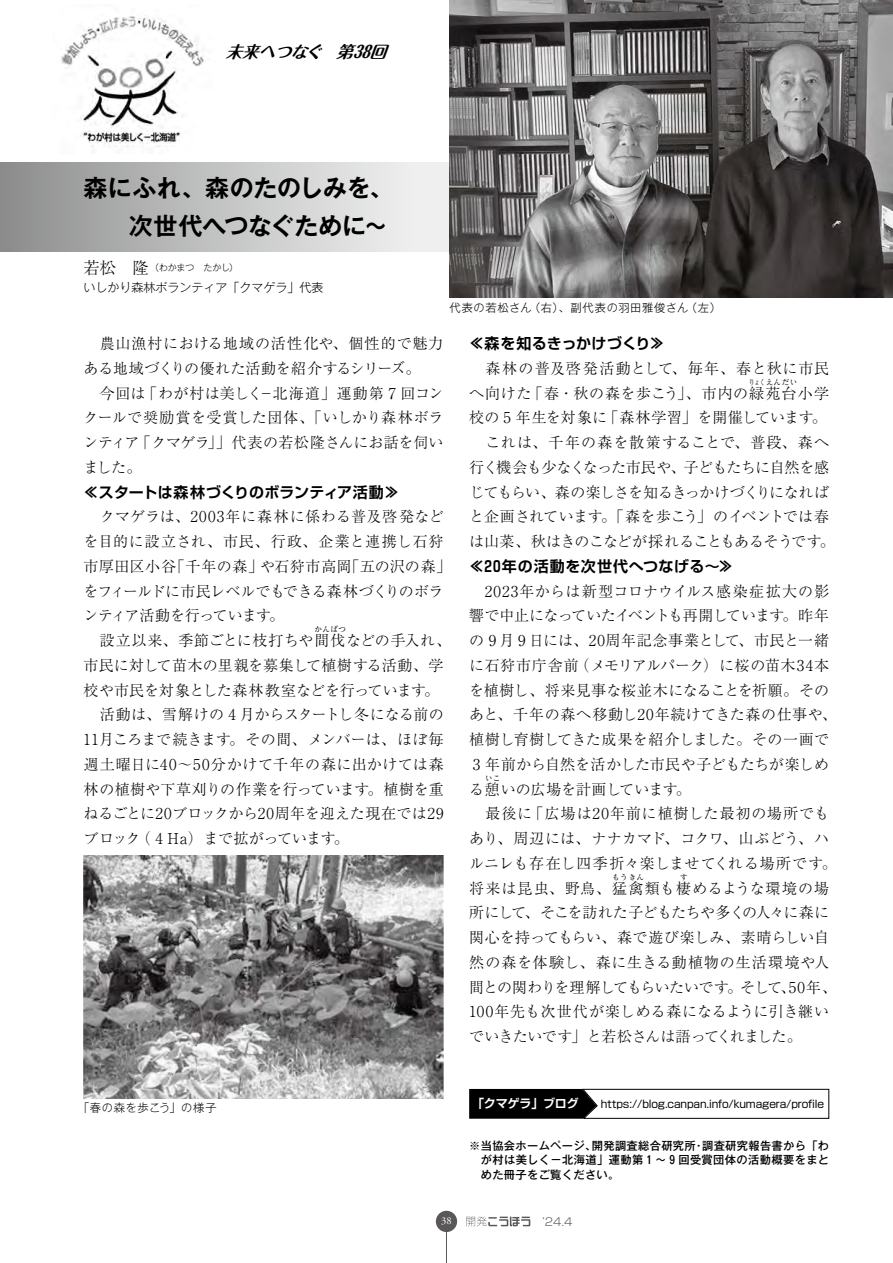
<style>
.page{position:relative;width:893px;height:1263px;background:#fff}
.page>*{position:absolute;margin:0;border:0;box-sizing:border-box;transform-origin:0 0}
.t1{font:700 24px/37.5px "Gothic MB101 Pr 6 N De";letter-spacing:-.005em;color:#000;text-align:right}
.t2{font:italic 700 16.5px "Maru Fo Pro";color:#000}
.t3{font:300 15px/24.8px "Ryumin Pr 6 N";letter-spacing:.01em;color:#000}
.t4{font:300 15px/24.8px "Ryumin Pr 6 N";letter-spacing:-.02em;color:#000}
.t5{font:300 15px/24.8px "Ryumin Pr 6 N";letter-spacing:.055em;color:#000}
.t6{font:700 15px "Shin Go Pr 6 N De";letter-spacing:.03em;color:#000}
.t7{font:700 15px "Shin Go Pr 6 N De";letter-spacing:.01em;color:#000}
.t8{font:300 12px "Gothic MB101 Pr 6 N";color:#000}
.t9{font:700 12px "Shin Go Pr 6 N De";letter-spacing:-.015em;color:#fff}
.t10{font:500 11.25px/14.2px "Gothic MB101 Pr 6 N";letter-spacing:.035em;color:#000;text-align:justify}
.t11{font:300 11.25px "Gothic MB101 Pr 6 N";letter-spacing:.055em;color:#000}
.t12{font:300 10.95px "Shin Go Pr 6 N";color:#595757}
.t13{font:10.5px "Shin Go Pr 6 N";letter-spacing:-.01em;color:#000}
.t14{font:10.5px "Adobe Garamond Pro";color:#fff}
.t15{font:300 9px "Gothic MB101 Pr 6 N";letter-spacing:-.02em;color:#000}
.t16{font:300 7.5px "Ryumin Pr 6 N";letter-spacing:.05em;color:#000}
.t17{font:300 7.5px "Ryumin Pr 6 N";letter-spacing:.05em;color:#000;scale:.7 1}
.s1{font-family:"Ryumin Pr 6 N";font-size:16.5px}
</style>
<div class="page">
<div style="left:436px;top:1211px;width:21px;height:21px;background:#595757;border-radius:50%"></div>
<hr style="left:446px;top:1229px;width:1px;height:34px;background:#595757">
<svg style="left:466px;top:1216px;width:65px;height:11px"></svg>
<svg style="left:469px;top:1088px;width:361px;height:31px"></svg>
<div style="left:0;top:162px;width:494px;height:89px;background:linear-gradient(to right,#8e8e8f,#fff)"></div>
<img style="left:61px;top:15px;width:143px;height:132px">
<img style="left:84px;top:856px;width:360px;height:242px">
<img style="left:449px;top:0;width:444px;height:298px">
<p class="t2" style="left:225px;top:39px;width:170px">未来へつなぐ　第38回</p>
<h1 class="t1" style="left:84px;top:168px;width:312px">森にふれ、森のたのしみを、次世代へつなぐために～</h1>
<p class="t15" style="left:84px;top:261px;width:156px"><span class="s1">若松　隆</span>（わかまつ　たかし）</p>
<p class="t8" style="left:84px;top:277px;width:241px">いしかり森林ボランティア「クマゲラ」代表</p>
<p class="t11" style="left:449px;top:298px;width:273px">代表の若松さん（右）、副代表の羽田雅俊さん（左）</p>
<p class="t3" style="left:84px;top:330px;width:362px">　農山漁村における地域の活性化や、個性的で魅力ある地域づくりの優れた活動を紹介するシリーズ。<br>　今回は「わが村は美しく－北海道」運動第７回コンクールで奨励賞を受賞した団体、「いしかり森林ボランティア「クマゲラ」」代表の若松隆さんにお話を伺いました。</p>
<p class="t7" style="left:83px;top:480px;width:317px">≪スタートは森林づくりのボランティア活動≫</p>
<p class="t3" style="left:84px;top:503px;width:369px">　クマゲラは、2003年に森林に係わる普及啓発などを目的に設立され、市民、行政、企業と連携し石狩市厚田区小谷「千年の森」や石狩市高岡「五の沢の森」をフィールドに市民レベルでもできる森林づくりのボランティア活動を行っています。<br>　設立以来、季節ごとに枝打ちや間伐などの手入れ、</p>
<p class="t16" style="left:315px;top:623px;width:33px">かんばつ</p>
<p class="t3" style="left:84px;top:652px;width:362px">市民に対して苗木の里親を募集して植樹する活動、学校や市民を対象とした森林教室などを行っています。　活動は、雪解けの 4 月からスタートし冬になる前の<br>11月ころまで続きます。その間、メンバーは、ほぼ毎週土曜日に40～50分かけて千年の森に出かけては森林の植樹や下草刈りの作業を行っています。植樹を重ねるごとに20ブロックから20周年を迎えた現在では29ブロック（ 4 Ha）まで拡がっています。</p>
<p class="t11" style="left:78px;top:1098px;width:140px">「春の森を歩こう」の様子</p>
<p class="t6" style="left:469px;top:331px;width:197px">≪森を知るきっかけづくり≫</p>
<p class="t5" style="left:469px;top:355px;width:362px">　森林の普及啓発活動として、毎年、春と秋に市民へ向けた「春・秋の森を歩こう」、市内の緑苑台小学</p>
<p class="t17" style="left:749px;top:376px;width:70px">りょくえんだい</p>
<p class="t4" style="left:469px;top:404px;width:367px">校の 5 年生を対象に「森林学習」を開催しています。　これは、千年の森を散策することで、普段、森へ行く機会も少なくなった市民や、子どもたちに自然を感じてもらい、森の楽しさを知るきっかけづくりになればと企画されています。「森を歩こう」のイベントでは春は山菜、秋はきのこなどが採れることもあるそうです。</p>
<p class="t6" style="left:469px;top:554px;width:266px">≪20年の活動を次世代へつなげる～≫</p>
<p class="t3" style="left:469px;top:578px;width:369px">　2023年からは新型コロナウイルス感染症拡大の影響で中止になっていたイベントも再開しています。昨年の 9 月 9 日には、20周年記念事業として、市民と一緒に石狩市庁舎前（メモリアルパーク）に桜の苗木34本を植樹し、将来見事な桜並木になることを祈願。そのあと、千年の森へ移動し20年続けてきた森の仕事や、植樹し育樹してきた成果を紹介しました。その一画で<br>3 年前から自然を活かした市民や子どもたちが楽しめる憩いの広場を計画しています。</p>
<p class="t16" style="left:485px;top:772px;width:17px">いこ</p>
<p class="t5" style="left:469px;top:800px;width:369px">　最後に「広場は20年前に植樹した最初の場所でもあり、周辺には、ナナカマド、コクワ、山ぶどう、ハルニレも存在し四季折々楽しませてくれる場所です。将来は昆虫、野鳥、猛禽類も棲めるような環境の場</p>
<p class="t16" style="left:612px;top:871px;width:33px">もうきん</p>
<p class="t16" style="left:680px;top:871px;width:9px">す</p>
<p class="t3" style="left:469px;top:899px;width:369px">所にして、そこを訪れた子どもたちや多くの人々に森に関心を持ってもらい、森で遊び楽しみ、素晴らしい自然の森を体験し、森に生きる動植物の生活環境や人間との関わりを理解してもらいたいです。そして、50年、<br>100年先も次世代が楽しめる森になるように引き継いでいきたいです」と若松さんは語ってくれました。</p>
<p class="t9" style="left:472px;top:1094px;width:108px">「クマゲラ」ブログ</p>
<p class="t13" style="left:601px;top:1095px;width:225px">https://blog.canpan.info/kumagera/profile</p>
<p class="t10" style="left:481px;top:1138px;width:350px;text-indent:-12px">※当協会ホームページ、開発調査総合研究所・調査研究報告書から「わが村は美しく－北海道」運動第 1 ～ 9 回受賞団体の活動概要をまとめた冊子をご覧ください。</p>
<p class="t14" style="left:441px;top:1215px;width:12px">38</p>
<p class="t12" style="left:542px;top:1212px;width:32px">’24.4</p>
</div>
